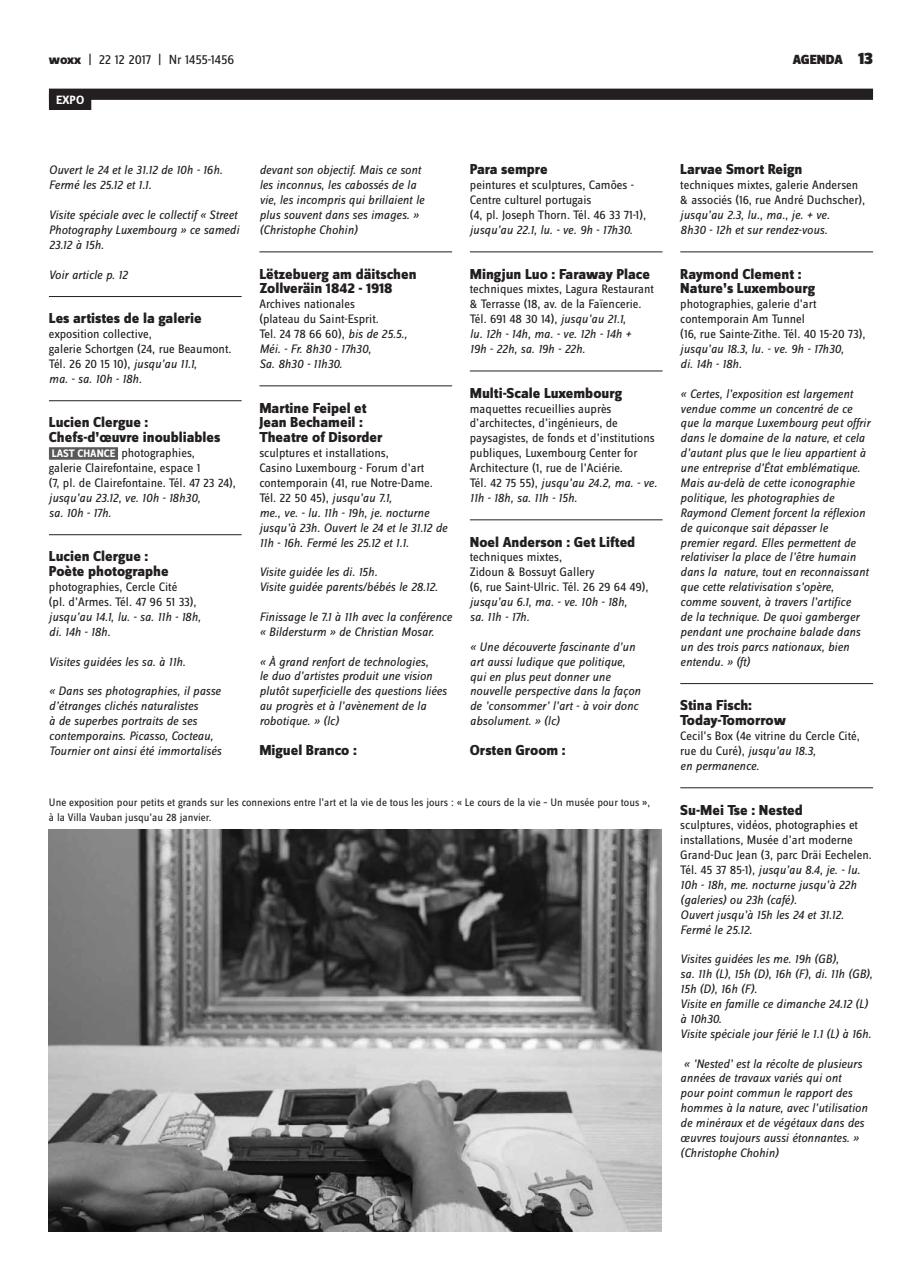
<style>
.page{position:relative;width:922px;height:1276px;background:#fff}
.page>*{position:absolute;margin:0;border:0;box-sizing:border-box;transform-origin:0 0}
.t1{font:800 15px/14.9px "Zine Sans Dis";color:#231f20}
.t2{font:13.75px "Zine Sans Dis";letter-spacing:-.015em;color:#231f20}
.t3{font:900 13.75px "Zine Sans Dis";color:#231f20}
.t4{font:italic 12.75px/14.9px "Zine Sans Dis";color:#231f20}
.t5{font:12.75px/14.9px "Zine Sans Dis";color:#231f20}
.t6{font:700 12.5px "Zine Sans Dis";color:#fff}
.t7{font:11.25px/14.9px "Zine Sans Dis";color:#231f20}
.s1{font-weight:800}
.s2{font-size:17.5px}
.s3{font-style:italic}
.s4{font-weight:700;font-size:11.25px;color:#fff}
.s5{font-style:normal}
</style>
<div class="page">
<hr style="left:49px;top:296px;width:192px;height:1px;background:#231f20">
<hr style="left:49px;top:400px;width:192px;height:1px;background:#231f20">
<div style="left:49px;top:447px;width:69px;height:13px;background:#58595b"></div>
<hr style="left:49px;top:534px;width:192px;height:1px;background:#231f20">
<hr style="left:259px;top:252px;width:193px;height:1px;background:#231f20">
<hr style="left:259px;top:386px;width:193px;height:1px;background:#231f20">
<hr style="left:469px;top:252px;width:193px;height:1px;background:#231f20">
<hr style="left:469px;top:371px;width:193px;height:1px;background:#231f20">
<hr style="left:469px;top:519px;width:193px;height:1px;background:#231f20">
<hr style="left:680px;top:252px;width:192px;height:1px;background:#231f20">
<hr style="left:680px;top:683px;width:192px;height:1px;background:#231f20">
<hr style="left:680px;top:787px;width:192px;height:1px;background:#231f20">
<div style="left:49px;top:89px;width:823px;height:11px;background:#231f20"></div>
<div style="left:49px;top:94px;width:42px;height:16px;background:#231f20"></div>
<img style="left:49px;top:829px;width:612px;height:402px">
<p class="t2" style="left:49px;top:53px;width:187px"><span class="s1">woxx</span> | 22 12 2017 | Nr 1455-1456</p>
<p class="t3" style="left:792px;top:53px;width:82px">AGENDA <span class="s2">13</span></p>
<p class="t6" style="left:56px;top:93px;width:30px">EXPO</p>
<p class="t4" style="left:49px;top:163px;width:175px">Ouvert le 24 et le 31.12 de 10h - 16h.<br>Fermé les 25.12 et 1.1.</p>
<p class="t4" style="left:49px;top:207px;width:192px">Visite spéciale avec le collectif « Street<br>Photography Luxembourg » ce samedi<br>23.12 à 15h.</p>
<p class="t4" style="left:49px;top:267px;width:80px">Voir article p. 12</p>
<p class="t1" style="left:49px;top:312px;width:154px">Les artistes de la galerie</p>
<p class="t5" style="left:49px;top:327px;width:184px">exposition collective,<br>galerie Schortgen (24, rue Beaumont.<br>Tél. 26 20 15 10), <span class="s3">jusqu’au 11.1,<br>ma. - sa. 10h - 18h.</span></p>
<p class="t1" style="left:49px;top:416px;width:173px">Lucien Clergue :<br>Chefs-d’œuvre inoubliables</p>
<p class="t5" style="left:49px;top:446px;width:188px"><span class="s4">LAST CHANCE</span> photographies,<br>galerie Clairefontaine, espace 1<br>(7, pl. de Clairefontaine. Tél. 47 23 24),</p>
<p class="t4" style="left:49px;top:490px;width:153px">jusqu’au 23.12, ve. 10h - 18h30, sa. 10h - 17h.</p>
<p class="t1" style="left:49px;top:550px;width:121px">Lucien Clergue :<br>Poète photographe</p>
<p class="t5" style="left:49px;top:580px;width:149px">photographies, Cercle Cité (pl. d’Armes. Tél. 47 96 51 33),</p>
<p class="t4" style="left:49px;top:609px;width:153px">jusqu’au 14.1, lu. - sa. 11h - 18h, di. 14h - 18h.</p>
<p class="t4" style="left:49px;top:654px;width:138px">Visites guidées les sa. à 11h.</p>
<p class="t4" style="left:49px;top:684px;width:174px">« Dans ses photographies, il passe d’étranges clichés naturalistes<br>à de superbes portraits de ses contemporains. Picasso, Cocteau, Tournier ont ainsi été immortalisés</p>
<p class="t4" style="left:259px;top:163px;width:166px">devant son objectif. Mais ce sont les inconnus, les cabossés de la vie, les incompris qui brillaient le plus souvent dans ses images. » (Christophe Chohin)</p>
<p class="t1" style="left:259px;top:267px;width:159px">Lëtzebuerg am däitschen<br>Zollveräin 1842 - 1918</p>
<p class="t5" style="left:259px;top:297px;width:149px">Archives nationales<br>(plateau du Saint-Esprit.<br>Tel. 24 78 66 60), <span class="s3">bis de 25.5.,<br>Méi. - Fr. 8h30 - 17h30,<br>Sa. 8h30 - 11h30.</span></p>
<p class="t1" style="left:259px;top:401px;width:125px">Martine Feipel et<br>Jean Bechameil :<br>Theatre of Disorder</p>
<p class="t4" style="left:259px;top:446px;width:189px"><span class="s5">sculptures et installations,<br>Casino Luxembourg - Forum d’art contemporain (41, rue Notre-Dame.<br>Tél. 22 50 45),</span> jusqu’au 7.1,<br>me., ve. - lu. 11h - 19h, je. nocturne jusqu’à 23h. Ouvert le 24 et le 31.12 de 11h - 16h. Fermé les 25.12 et 1.1.</p>
<p class="t4" style="left:259px;top:565px;width:180px">Visite guidée les di. 15h.<br>Visite guidée parents/bébés le 28.12.</p>
<p class="t4" style="left:259px;top:609px;width:194px">Finissage le 7.1 à 11h avec la conférence « Bildersturm » de Christian Mosar.</p>
<p class="t4" style="left:259px;top:654px;width:189px">« À grand renfort de technologies,<br>le duo d’artistes produit une vision plutôt superficielle des questions liées au progrès et à l’avènement de la robotique. » (lc)</p>
<p class="t1" style="left:259px;top:743px;width:99px">Miguel Branco :</p>
<p class="t1" style="left:469px;top:163px;width:79px">Para sempre</p>
<p class="t5" style="left:469px;top:178px;width:178px">peintures et sculptures, Camões -<br>Centre culturel portugais<br>(4, pl. Joseph Thorn. Tél. 46 33 71-1),</p>
<p class="t4" style="left:469px;top:222px;width:164px">jusqu’au 22.1, lu. - ve. 9h - 17h30.</p>
<p class="t1" style="left:469px;top:267px;width:181px">Mingjun Luo : Faraway Place</p>
<p class="t5" style="left:469px;top:282px;width:185px">techniques mixtes, Lagura Restaurant &amp; Terrasse (18, av. de la Faïencerie.<br>Tél. 691 48 30 14), <span class="s3">jusqu’au 21.1,<br>lu. 12h - 14h, ma. - ve. 12h - 14h +<br>19h - 22h, sa. 19h - 22h.</span></p>
<p class="t1" style="left:469px;top:386px;width:154px">Multi-Scale Luxembourg</p>
<p class="t5" style="left:469px;top:402px;width:189px">maquettes recueillies auprès d’architectes, d’ingénieurs, de paysagistes, de fonds et d’institutions publiques, Luxembourg Center for Architecture (1, rue de l’Aciérie.<br>Tél. 42 75 55), <span class="s3">jusqu’au 24.2, ma. - ve.<br>11h - 18h, sa. 11h - 15h.</span></p>
<p class="t1" style="left:469px;top:535px;width:167px">Noel Anderson : Get Lifted</p>
<p class="t5" style="left:469px;top:550px;width:180px">techniques mixtes,<br>Zidoun &amp; Bossuyt Gallery<br>(6, rue Saint-Ulric. Tél. 26 29 64 49),</p>
<p class="t4" style="left:469px;top:594px;width:159px">jusqu’au 6.1, ma. - ve. 10h - 18h, sa. 11h - 17h.</p>
<p class="t4" style="left:469px;top:639px;width:172px">« Une découverte fascinante d’un art aussi ludique que politique, qui en plus peut donner une nouvelle perspective dans la façon de ’consommer’ l’art - à voir donc absolument. » (lc)</p>
<p class="t1" style="left:469px;top:743px;width:97px">Orsten Groom :</p>
<p class="t7" style="left:49px;top:795px;width:602px">Une exposition pour petits et grands sur les connexions entre l’art et la vie de tous les jours : « Le cours de la vie – Un musée pour tous », à la Villa Vauban jusqu’au 28 janvier.</p>
<p class="t1" style="left:680px;top:163px;width:123px">Larvae Smort Reign</p>
<p class="t5" style="left:680px;top:178px;width:186px">techniques mixtes, galerie Andersen &amp; associés (16, rue André Duchscher),</p>
<p class="t4" style="left:680px;top:207px;width:151px">jusqu’au 2.3, lu., ma., je. + ve.<br>8h30 - 12h et sur rendez-vous.</p>
<p class="t1" style="left:680px;top:267px;width:136px">Raymond Clement :<br>Nature’s Luxembourg</p>
<p class="t5" style="left:680px;top:297px;width:187px">photographies, galerie d’art contemporain Am Tunnel<br>(16, rue Sainte-Zithe. Tél. 40 15-20 73),</p>
<p class="t4" style="left:680px;top:341px;width:165px">jusqu’au 18.3, lu. - ve. 9h - 17h30, di. 14h - 18h.</p>
<p class="t4" style="left:680px;top:386px;width:191px">« Certes, l’exposition est largement vendue comme un concentré de ce que la marque Luxembourg peut offrir dans le domaine de la nature, et cela d’autant plus que le lieu appartient à une entreprise d’État emblématique.<br>Mais au-delà de cette iconographie politique, les photographies de Raymond Clement forcent la réflexion de quiconque sait dépasser le<br>premier regard. Elles permettent de relativiser la place de l’être humain dans la nature, tout en reconnaissant que cette relativisation s’opère, comme souvent, à travers l’artifice<br>de la technique. De quoi gamberger pendant une prochaine balade dans un des trois parcs nationaux, bien entendu. » (ft)</p>
<p class="t1" style="left:680px;top:699px;width:107px">Stina Fisch:<br>Today-Tomorrow</p>
<p class="t5" style="left:680px;top:729px;width:181px">Cecil’s Box (4e vitrine du Cercle Cité, rue du Curé), <span class="s3">jusqu’au 18.3,<br>en permanence.</span></p>
<p class="t1" style="left:680px;top:803px;width:124px">Su-Mei Tse : Nested</p>
<p class="t4" style="left:680px;top:818px;width:193px"><span class="s5">sculptures, vidéos, photographies et installations, Musée d’art moderne<br>Grand-Duc Jean (3, parc Dräi Eechelen.<br>Tél. 45 37 85-1),</span> jusqu’au 8.4, je. - lu.<br>10h - 18h, me. nocturne jusqu’à 22h (galeries) ou 23h (café).<br>Ouvert jusqu’à 15h les 24 et 31.12.<br>Fermé le 25.12.</p>
<p class="t4" style="left:680px;top:952px;width:194px">Visites guidées les me. 19h (GB),<br>sa. 11h (L), 15h (D), 16h (F), di. 11h (GB),<br>15h (D), 16h (F).<br>Visite en famille ce dimanche 24.12 (L) à 10h30.<br>Visite spéciale jour férié le 1.1 (L) à 16h.</p>
<p class="t4" style="left:680px;top:1056px;width:189px">« ’Nested’ est la récolte de plusieurs années de travaux variés qui ont pour point commun le rapport des hommes à la nature, avec l’utilisation de minéraux et de végétaux dans des œuvres toujours aussi étonnantes. » (Christophe Chohin)</p>
</div>
